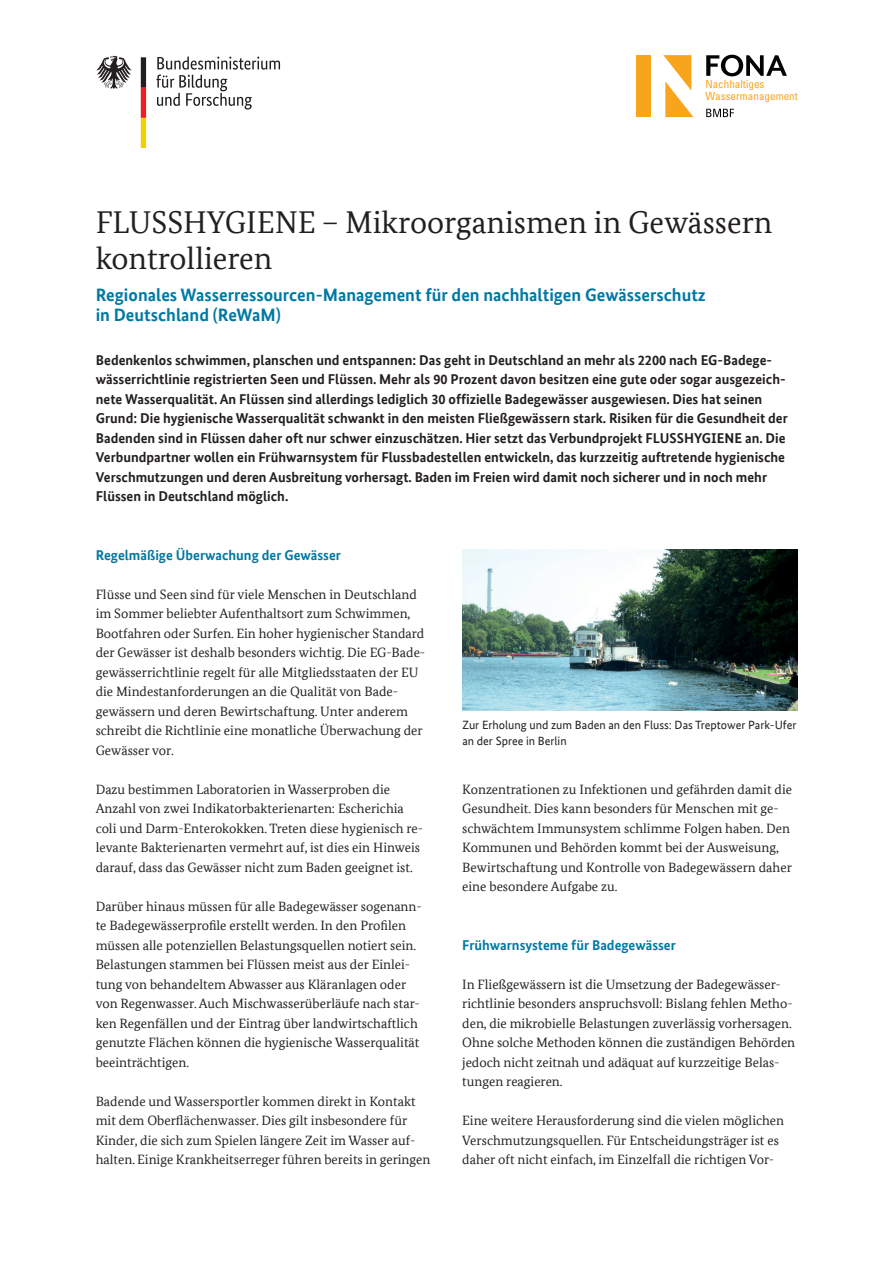
<style>
.page{position:relative;width:893px;height:1263px;background:#fff}
.page>*{position:absolute;margin:0;border:0;box-sizing:border-box;transform-origin:0 0}
.Headline{font:31.5px/36px "Bundes Serif Office";color:#231f20}
.Subline{font:700 18px/19.5px "Bundes Sans Office";color:#0079a3}
.Vorspann{font:700 14.25px/19.5px "Bundes Sans Office";color:#231f20}
.Zwischentitel{font:700 14.25px "Bundes Sans Office";color:#0079a3}
.Fließtext{font:13.5px/19.5px "Bundes Serif Office";color:#231f20}
.Abb{font:12px/15.8px "Bundes Sans Office";color:#231f20}
.t1{font:condensed 11.1px/11.9px "Univers LT";color:#f9a51b}
</style>
<div class="page">
<img style="left:463px;top:550px;width:334px;height:160px">
<div style="left:636px;top:55px;width:14px;height:62px;background:#f9a51b"></div>
<svg style="left:663px;top:55px;width:30px;height:62px"></svg>
<svg style="left:706px;top:109px;width:28px;height:8px"></svg>
<svg style="left:706px;top:55px;width:81px;height:21px"></svg>
<svg style="left:156px;top:57px;width:124px;height:53px"></svg>
<svg style="left:96px;top:56px;width:36px;height:33px"></svg>
<svg style="left:141px;top:57px;width:5px;height:91px"></svg>
<p class="t1" style="left:705px;top:78px;width:94px">Nachhaltiges<br>Wassermanagement</p>
<h1 class="Headline" style="left:96px;top:204px;width:678px">FLUSSHYGIENE – Mikroorganismen in Gewässern kontrollieren</h1>
<h2 class="Subline" style="left:96px;top:285px;width:612px">Regionales Wasserressourcen-Management für den nachhaltigen Gewässerschutz in Deutschland (ReWaM)</h2>
<p class="Vorspann" style="left:96px;top:350px;width:693px">Bedenkenlos schwimmen, planschen und entspannen: Das geht in Deutschland an mehr als 2200 nach EG-Badege&shy;wässerrichtlinie registrierten Seen und Flüssen. Mehr als 90 Prozent davon besitzen eine gute oder sogar ausgezeich&shy;nete Wasserqualität. An Flüssen sind allerdings lediglich 30 offizielle Badegewässer ausgewiesen. Dies hat seinen Grund: Die hygienische Wasserqualität schwankt in den meisten Fließgewässern stark. Risiken für die Gesundheit der Badenden sind in Flüssen daher oft nur schwer einzuschätzen. Hier setzt das Verbundprojekt FLUSSHYGIENE an. Die Verbundpartner wollen ein Frühwarnsystem für Flussbadestellen entwickeln, das kurzzeitig auftretende hygienische Verschmutzungen und deren Ausbreitung vorhersagt. Baden im Freien wird damit noch sicherer und in noch mehr Flüssen in Deutschland möglich.</p>
<h3 class="Zwischentitel" style="left:96px;top:547px;width:247px">Regelmäßige Überwachung der Gewässer</h3>
<p class="Fließtext" style="left:96px;top:584px;width:331px">Flüsse und Seen sind für viele Menschen in Deutschland im Sommer beliebter Aufenthaltsort zum Schwimmen, Bootfahren oder Surfen. Ein hoher hygienischer Standard der Gewässer ist deshalb besonders wichtig. Die EG-Bade&shy;gewässerrichtlinie regelt für alle Mitgliedsstaaten der EU die Mindestanforderungen an die Qualität von Bade&shy;gewässern und deren Bewirtschaftung. Unter anderem schreibt die Richtlinie eine monatliche Überwachung der Gewässer vor.</p>
<p class="Fließtext" style="left:96px;top:779px;width:329px">Dazu bestimmen Laboratorien in Wasserproben die Anzahl von zwei Indikatorbakterienarten: Escherichia coli und Darm-Enterokokken. Treten diese hygienisch re&shy;levante Bakterienarten vermehrt auf, ist dies ein Hinweis darauf, dass das Gewässer nicht zum Baden geeignet ist.</p>
<p class="Fließtext" style="left:96px;top:896px;width:328px">Darüber hinaus müssen für alle Badegewässer sogenann&shy;te Badegewässerprofile erstellt werden. In den Profilen müssen alle potenziellen Belastungsquellen notiert sein.<br>Belastungen stammen bei Flüssen meist aus der Einlei&shy;tung von behandeltem Abwasser aus Kläranlagen oder von Regenwasser. Auch Mischwasserüberläufe nach star&shy;ken Regenfällen und der Eintrag über landwirtschaftlich genutzte Flächen können die hygienische Wasserqualität beeinträchtigen.</p>
<p class="Fließtext" style="left:96px;top:1091px;width:336px">Badende und Wassersportler kommen direkt in Kontakt mit dem Oberflächenwasser. Dies gilt insbesondere für Kinder, die sich zum Spielen längere Zeit im Wasser auf&shy;halten. Einige Krankheitserreger führen bereits in geringen</p>
<p class="Abb" style="left:462px;top:717px;width:335px">Zur Erholung und zum Baden an den Fluss: Das Treptower Park-Ufer an der Spree in Berlin</p>
<p class="Fließtext" style="left:462px;top:779px;width:331px">Konzentrationen zu Infektionen und gefährden damit die Gesundheit. Dies kann besonders für Menschen mit ge&shy;schwächtem Immunsystem schlimme Folgen haben. Den Kommunen und Behörden kommt bei der Ausweisung, Bewirtschaftung und Kontrolle von Badegewässern daher eine besondere Aufgabe zu.</p>
<h3 class="Zwischentitel" style="left:462px;top:937px;width:215px">Frühwarnsysteme für Badegewässer</h3>
<p class="Fließtext" style="left:462px;top:974px;width:334px">In Fließgewässern ist die Umsetzung der Badegewässer&shy;richtlinie besonders anspruchsvoll: Bislang fehlen Metho&shy;den, die mikrobielle Belastungen zuverlässig vorhersagen.<br>Ohne solche Methoden können die zuständigen Behörden jedoch nicht zeitnah und adäquat auf kurzzeitige Belas&shy;tungen reagieren.</p>
<p class="Fließtext" style="left:462px;top:1111px;width:323px">Eine weitere Herausforderung sind die vielen möglichen<br>Verschmutzungsquellen. Für Entscheidungsträger ist es daher oft nicht einfach, im Einzelfall die richtigen Vor-</p>
</div>
